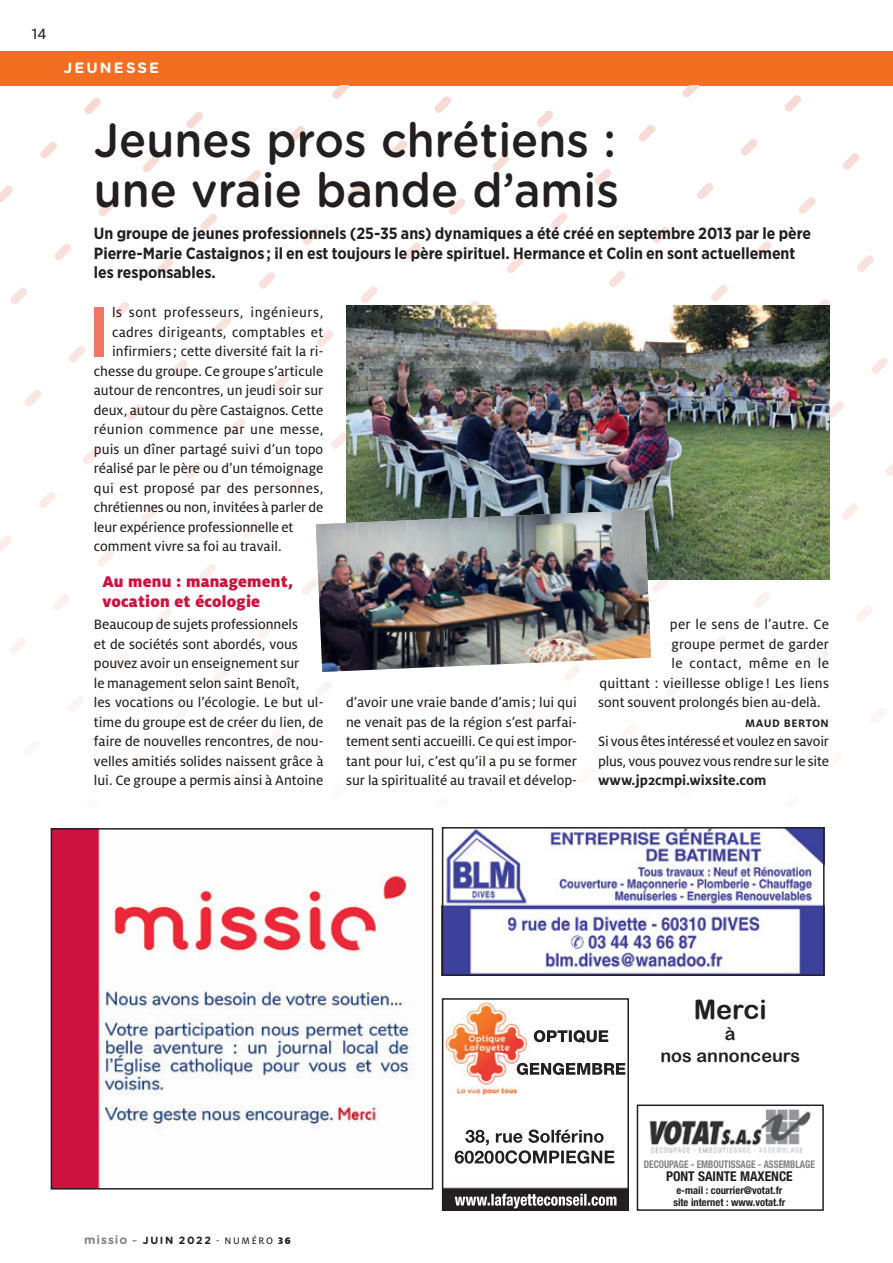
<style>
.page{position:relative;width:893px;height:1263px;background:#fff}
.page>*{position:absolute;margin:0;border:0;box-sizing:border-box;transform-origin:0 0}
.ARTICLE-Texte_Lettri{font:700 70.65px "Gotham Narrow";color:#f27666;scale:.95 1}
.ARTICLE-Titre{font:500 48px/49.5px "Gotham Rounded";color:#231f20;scale:.94 1}
.t1{font:45px "Minion Pro";letter-spacing:-.005em;color:#231f20}
.t2{font:27px "Arial Rounded MT Bold";color:#231f20}
.t3{font:18px/21.6px "Arial Rounded MT Bold";color:#231f20;text-align:center}
.ARTICLE-inter{font:900 17.25px/19.5px "Milo OT";letter-spacing:.01em;color:#cd123d}
.t4{font:16.5px "Milo OT Text";color:#231f20}
.ARTICLE-Chapo{font:700 16.2px/19.5px "Gotham Narrow";color:#231f20}
.ARTICLE-Texte{font:15px/19.5px "Milo OT Text";color:#231f20;text-align:justify}
.ARTICLE-Texte_Lettri-2{font:15px "Milo OT Text";color:#231f20}
.ARTICLE-Texte_Lettri-3{font:15px "Milo OT Text";letter-spacing:.02em;color:#231f20}
.ARTICLE-Texte_Lettri-4{font:15px "Milo OT Text";letter-spacing:.035em;color:#231f20}
.ARTICLE-Texte_Lettri-5{font:15px "Milo OT Text";letter-spacing:.025em;color:#231f20}
.ARTICLE-Texte-2{font:15px "Milo OT Text";letter-spacing:.035em;color:#231f20}
.Rubriques_bandeau{font:700 15px "Gotham Rounded";letter-spacing:.14em;color:#fff}
.t5{font:700 condensed 13.5px "Helvetica Neue";color:#231f20}
.ARTICLE-signature{font:700 12px "Milo OT";letter-spacing:.04em;color:#231f20}
.t6{font:700 condensed 10.5px/12.6px "Helvetica Neue";color:#231f20}
.t7{font:700 condensed 10.5px "Helvetica Neue";color:#808285;scale:.9 1}
.t8{font:700 10.5px "Gotham Rounded";letter-spacing:.15em;color:#231f20}
.s1{font-family:"Milo OT";font-weight:700}
.s2{font-size:12px;color:#808285}
.s3{font-style:italic;color:#808285}
.s4{font-family:"Milo OT Text";font-weight:400}
.s5{font-family:"Milo OT";font-weight:900}
</style>
<div class="page">
<hr style="left:0;top:85px;width:893px;height:1px;background:#808285">
<div style="left:0;top:51px;width:893px;height:34px;background:#f36e21"></div>
<svg style="left:0;top:85px;width:395px;height:543px"></svg>
<img style="left:346px;top:305px;width:483px;height:274px">
<img style="left:316px;top:510px;width:335px;height:162px">
<img style="left:445px;top:1002px;width:181px;height:206px">
<div style="left:442px;top:998px;width:187px;height:213px;border:2px solid #231f20"></div>
<img style="left:445px;top:830px;width:377px;height:143px">
<div style="left:442px;top:827px;width:383px;height:149px;border:2px solid #231f20"></div>
<div style="left:637px;top:1104px;width:187px;height:107px;border:2px solid #231f20"></div>
<img style="left:649px;top:1109px;width:162px;height:44px">
<img style="left:54px;top:831px;width:359px;height:355px">
<div style="left:51px;top:828px;width:382px;height:361px;border:2px solid #231f20"></div>
<p class="t4" style="left:32px;top:24px;width:16px">14</p>
<p class="Rubriques_bandeau" style="left:64px;top:57px;width:97px">JEUN ESSE</p>
<p class="ARTICLE-Titre" style="left:94px;top:114px;width:560px">Jeunes pros chrétiens : une vraie bande d’amis</p>
<p class="ARTICLE-Chapo" style="left:94px;top:224px;width:719px">Un groupe de jeunes professionnels (25-35 ans) dynamiques a été créé en septembre 2013 par le père<br>Pierre-Marie Castaignos ; il en est toujours le père spirituel. Hermance et Colin en sont actuellement les responsables.</p>
<p class="ARTICLE-Texte_Lettri" style="left:89px;top:286px;width:22px">I</p>
<p class="ARTICLE-Texte_Lettri-4" style="left:112px;top:304px;width:213px">ls sont professeurs, ingénieurs,</p>
<p class="ARTICLE-Texte_Lettri-3" style="left:112px;top:324px;width:213px">cadres dirigeants, comptables et</p>
<p class="ARTICLE-Texte_Lettri-2" style="left:112px;top:343px;width:213px">infirmiers; cette diversité fait la ri-</p>
<p class="ARTICLE-Texte_Lettri-2" style="left:94px;top:363px;width:231px">chesse du groupe. Ce groupe s’articule</p>
<p class="ARTICLE-Texte_Lettri-2" style="left:94px;top:382px;width:231px">autour de rencontres, un jeudi soir sur</p>
<p class="ARTICLE-Texte_Lettri-2" style="left:94px;top:402px;width:231px">deux, autour du père Castaignos. Cette</p>
<p class="ARTICLE-Texte_Lettri-5" style="left:94px;top:421px;width:231px">réunion commence par une messe,</p>
<p class="ARTICLE-Texte_Lettri-2" style="left:94px;top:441px;width:231px">puis un dîner partagé suivi d’un topo</p>
<p class="ARTICLE-Texte_Lettri-2" style="left:94px;top:460px;width:231px">réalisé par le père ou d’un témoignage</p>
<p class="ARTICLE-Texte_Lettri-3" style="left:94px;top:480px;width:231px">qui est proposé par des personnes,</p>
<p class="ARTICLE-Texte_Lettri-2" style="left:94px;top:499px;width:231px">chrétiennes ou non, invitées à parler de</p>
<p class="ARTICLE-Texte_Lettri-2" style="left:94px;top:519px;width:201px">leur expérience professionnelle et</p>
<p class="ARTICLE-Texte_Lettri-2" style="left:94px;top:538px;width:189px">comment vivre sa foi au travail.</p>
<p class="ARTICLE-inter" style="left:102px;top:572px;width:192px">Au menu : management, vocation et écologie</p>
<p class="ARTICLE-Texte" style="left:94px;top:615px;width:231px;text-align:left">Beaucoup de sujets professionnels<br>et de sociétés sont abordés, vous pouvez avoir un enseignement sur<br>le management selon saint Benoît,<br>les vocations ou l’écologie. Le but ul&shy;time du groupe est de créer du lien, de faire de nouvelles rencontres, de nou&shy;velles amitiés solides naissent grâce à lui. Ce groupe a permis ainsi à Antoine</p>
<p class="ARTICLE-Texte" style="left:670px;top:615px;width:161px">per le sens de l’autre. Ce</p>
<p class="ARTICLE-Texte" style="left:671px;top:634px;width:159px">groupe permet de garder</p>
<p class="ARTICLE-Texte-2" style="left:671px;top:655px;width:159px">le contact, même en le</p>
<p class="ARTICLE-Texte" style="left:599px;top:673px;width:231px">quittant : vieillesse oblige ! Les liens</p>
<p class="ARTICLE-Texte" style="left:598px;top:693px;width:224px">sont souvent prolongés bien au-delà.</p>
<p class="ARTICLE-signature" style="left:745px;top:716px;width:85px">MAUD BERTON</p>
<p class="ARTICLE-Texte" style="left:598px;top:732px;width:232px">Si vous êtes intéressé et voulez en savoir plus, vous pouvez vous rendre sur le site <span class="s1">www.jp2cmpi.wixsite.com</span></p>
<p class="t1" style="left:369px;top:658px;width:139px">Page 14</p>
<p class="ARTICLE-Texte" style="left:346px;top:693px;width:232px">d’avoir une vraie bande d’amis; lui qui ne venait pas de la région s’est parfai&shy;tement senti accueilli. Ce qui est impor&shy;tant pour lui, c’est qu’il a pu se former sur la spiritualité au travail et dévelop-</p>
<p class="t8" style="left:84px;top:1232px;width:208px"><span class="s2">missio</span> <span class="s3">~</span> Juin 2022 <span class="s4">- NUMÉRO</span> <span class="s5">36</span></p>
<p class="t2" style="left:694px;top:993px;width:75px">Merci</p>
<p class="t3" style="left:660px;top:1023px;width:141px">à<br>nos annonceurs</p>
<p class="t7" style="left:644px;top:1157px;width:192px">DECOUPAGE - EMBOUTISSAGE - ASSEMBLAGE</p>
<p class="t5" style="left:666px;top:1168px;width:128px">PONT SAINTE MAXENCE</p>
<p class="t6" style="left:673px;top:1183px;width:114px">e-mail : courrier@votat.fr site internet : www.votat.fr</p>
</div>
